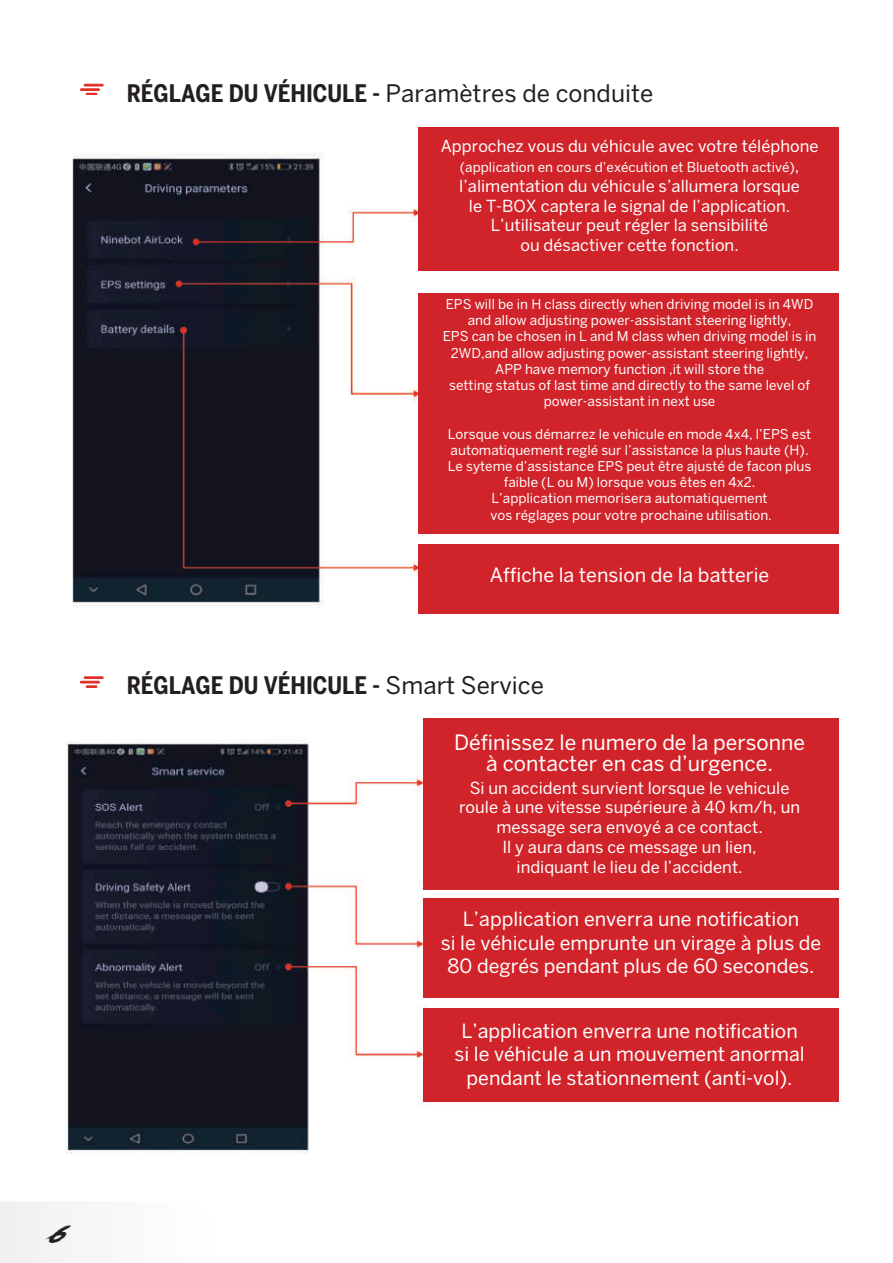
<style>
.page{position:relative;width:893px;height:1263px;background:#fff}
.page>*{position:absolute;margin:0;border:0;box-sizing:border-box;transform-origin:0 0}
.t1{font:24px "Benton Sans";color:#231f20}
.t2{font:700 condensed 24px "Benton Sans";color:#231f20}
.t3{font:italic 24px "Road Rage";color:#231f20}
.t4{font:21px/21px "Benton Sans";color:#fff;text-align:center}
.t5{font:19.5px/23.4px "Benton Sans";color:#fff;text-align:center}
.t6{font:16.5px/19.8px "Benton Sans";color:#fff;text-align:center}
.t7{font:13.5px/16.2px "Benton Sans";color:#fff;text-align:center}
.s1{font-weight:700;font-stretch:condensed}
.s2{font-size:16.5px}
.s3{font-weight:400;font-stretch:normal}
</style>
<div class="page">
<div style="left:0;top:1202px;width:62px;height:61px;background:#f2f2f2"></div>
<img style="left:72px;top:152px;width:767px;height:456px">
<img style="left:65px;top:737px;width:774px;height:417px">
<div style="left:418px;top:127px;width:421px;height:145px;background:#d1232a"></div>
<div style="left:423px;top:718px;width:416px;height:171px;background:#d1232a"></div>
<div style="left:423px;top:898px;width:416px;height:100px;background:#d1232a"></div>
<div style="left:418px;top:544px;width:421px;height:70px;background:#d1232a"></div>
<div style="left:423px;top:1008px;width:416px;height:94px;background:#d1232a"></div>
<hr style="left:84px;top:84px;width:20px;height:3px;background:#e13229">
<hr style="left:80px;top:88px;width:20px;height:3px;background:#e13229">
<svg style="left:86px;top:93px;width:11px;height:2px"></svg>
<hr style="left:84px;top:676px;width:20px;height:3px;background:#e13229">
<hr style="left:80px;top:681px;width:20px;height:2px;background:#e13229">
<svg style="left:86px;top:685px;width:11px;height:2px"></svg>
<div style="left:413px;top:272px;width:436px;height:27px;background:#fff"></div>
<div style="left:418px;top:293px;width:421px;height:241px;background:#d1232a"></div>
<h1 class="t3" style="left:49px;top:1216px;width:33px">6</h1>
<h1 class="t1" style="left:127px;top:79px;width:528px"><span class="s1">RÉGLAGE DU VÉHICULE -</span> Paramètres de conduite</h1>
<p class="t6" style="left:441px;top:136px;width:379px">Approchez vous du véhicule avec votre téléphone</p>
<p class="t7" style="left:460px;top:159px;width:341px">(application en cours d’exécution et Bluetooth activé)<span class="s2">,</span></p>
<p class="t6" style="left:459px;top:176px;width:342px">l’alimentation du véhicule s’allumera lorsque le T-BOX captera le signal de l’application.<br>L’utilisateur peut régler la sensibilité<br>ou désactiver cette fonction.</p>
<p class="t7" style="left:443px;top:296px;width:375px">EPS will be in H class directly when driving model is in 4WD and allow adjusting power-assistant steering lightly,<br>EPS can be chosen in L and M class when driving model is in 2WD,and allow adjusting power-assistant steering lightly, APP have memory function ,it will store the<br>setting status of last time and directly to the same level of power-assistant in next use</p>
<p class="t7" style="left:448px;top:425px;width:365px">Lorsque vous démarrez le vehicule en mode 4x4, l’EPS est automatiquement reglé sur l’assistance la plus haute (H).<br>Le syteme d’assistance EPS peut être ajusté de facon plus faible (L ou M) lorsque vous êtes en 4x2.<br>L’application memorisera automatiquement<br>vos réglages pour votre prochaine utilisation.</p>
<h3 class="t5" style="left:490px;top:562px;width:281px">Affiche la tension de la batterie</h3>
<h1 class="t2" style="left:127px;top:671px;width:419px">RÉGLAGE DU VÉHICULE - <span class="s3">Smart Service</span></h1>
<h2 class="t4" style="left:454px;top:731px;width:352px">Définissez le numero de la personne à contacter en cas d’urgence.</h2>
<p class="t6" style="left:459px;top:777px;width:343px">Si un accident survient lorsque le vehicule roule à une vitesse supérieure à 40 km/h, un message sera envoyé a ce contact.<br>Il y aura dans ce message un lien,<br>indiquant le lieu de l’accident.</p>
<h3 class="t5" style="left:441px;top:907px;width:382px">L’application enverra une notification<br>si le véhicule emprunte un virage à plus de<br>80 degrés pendant plus de 60 secondes.</h3>
<h3 class="t5" style="left:454px;top:1019px;width:352px">L’application enverra une notification si le véhicule a un mouvement anormal pendant le stationnement (anti-vol).</h3>
</div>
